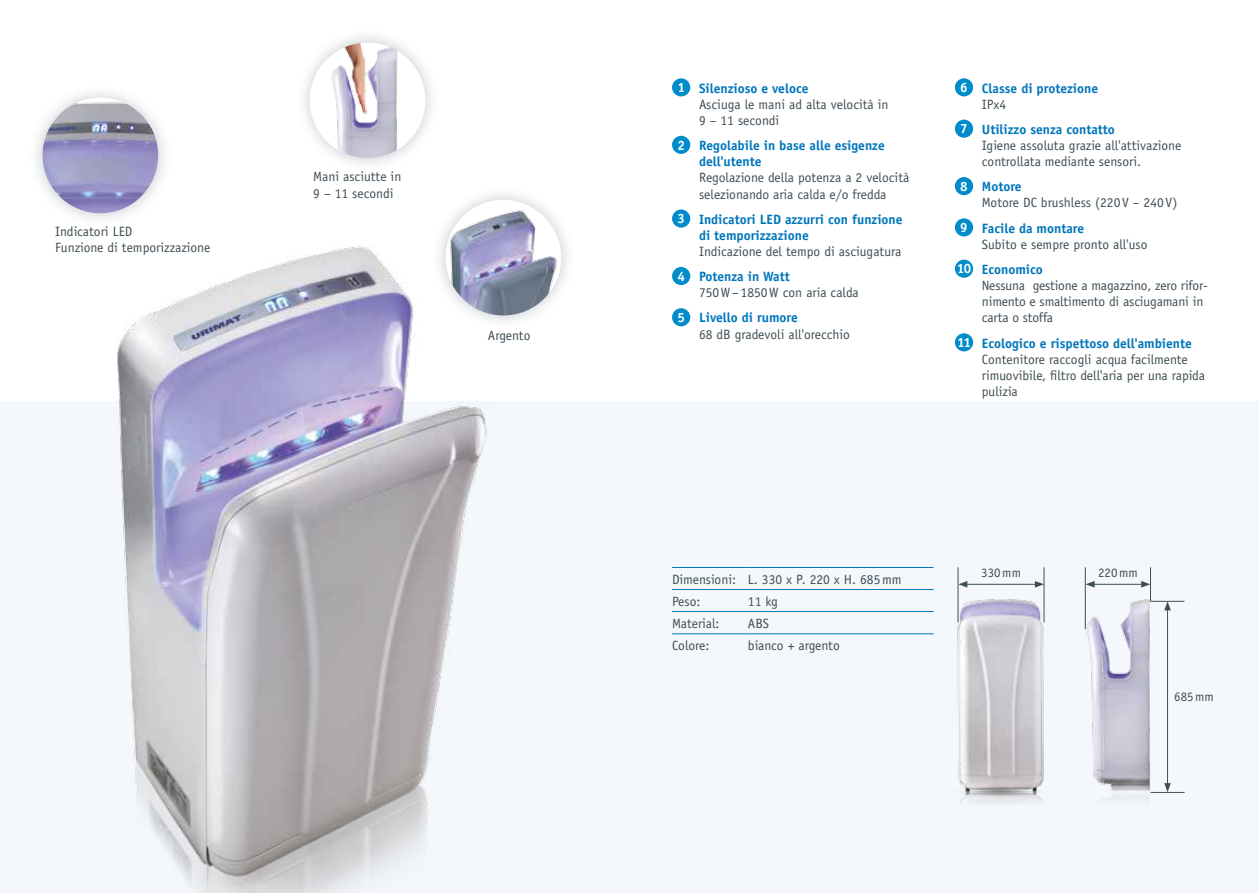
<style>
.page{position:relative;width:1259px;height:893px;background:#fff}
.page>*{position:absolute;margin:0;border:0;box-sizing:border-box;transform-origin:0 0}
.t1{font:13.5px/16.2px "Officina Sans";color:#3f4e55}
.t2{font:700 13.5px/16.2px "Officina Sans";color:#0076bb}
.t3{font:12.9px "Officina Sans";color:#3f4e55}
.s1{font-weight:700;color:#fff}
.s2{font-weight:700;color:#0076bb}
.s3{color:#fff}
.s4{font-weight:400;color:#3f4e55}
</style>
<div class="page">
<div style="left:0;top:401px;width:1259px;height:492px;background:#f4f8fc"></div>
<hr style="left:672px;top:567px;width:76px;height:1px;background:#0076bb">
<hr style="left:748px;top:567px;width:185px;height:1px;background:#0076bb">
<hr style="left:672px;top:589px;width:76px;height:1px;background:#0076bb">
<hr style="left:748px;top:589px;width:185px;height:1px;background:#0076bb">
<hr style="left:672px;top:611px;width:76px;height:1px;background:#0076bb">
<hr style="left:748px;top:611px;width:185px;height:1px;background:#0076bb">
<hr style="left:672px;top:634px;width:76px;height:1px;background:#0076bb">
<hr style="left:748px;top:634px;width:185px;height:1px;background:#0076bb">
<hr style="left:1150px;top:567px;width:1px;height:34px;background:#3f4e55">
<hr style="left:1085px;top:567px;width:1px;height:62px;background:#3f4e55">
<hr style="left:957px;top:567px;width:1px;height:55px;background:#3f4e55">
<hr style="left:1043px;top:567px;width:1px;height:55px;background:#3f4e55">
<img style="left:117px;top:246px;width:370px;height:647px">
<img style="left:957px;top:571px;width:228px;height:232px">
<div style="left:672px;top:78px;width:18px;height:18px;background:#008cca;border-radius:50%"></div>
<div style="left:672px;top:136px;width:18px;height:18px;background:#008cca;border-radius:50%"></div>
<div style="left:672px;top:209px;width:18px;height:19px;background:#008cca;border-radius:50%"></div>
<div style="left:672px;top:267px;width:18px;height:18px;background:#008cca;border-radius:50%"></div>
<div style="left:672px;top:308px;width:18px;height:18px;background:#008cca;border-radius:50%"></div>
<div style="left:955px;top:78px;width:18px;height:18px;background:#008cca;border-radius:50%"></div>
<div style="left:955px;top:120px;width:18px;height:18px;background:#008cca;border-radius:50%"></div>
<div style="left:955px;top:177px;width:18px;height:18px;background:#008cca;border-radius:50%"></div>
<div style="left:955px;top:218px;width:18px;height:18px;background:#008cca;border-radius:50%"></div>
<div style="left:955px;top:260px;width:18px;height:18px;background:#008cca;border-radius:50%"></div>
<div style="left:955px;top:333px;width:18px;height:18px;background:#008cca;border-radius:50%"></div>
<div style="left:296px;top:29px;width:143px;height:143px;background:#3f4e55;opacity:.3"></div>
<img style="left:310px;top:43px;width:115px;height:115px;border-radius:58px">
<div style="left:29px;top:84px;width:143px;height:143px;background:#3f4e55;opacity:.3"></div>
<img style="left:43px;top:98px;width:115px;height:115px;border-radius:58px">
<div style="left:432px;top:186px;width:143px;height:144px;background:#3f4e55;opacity:.3"></div>
<img style="left:445px;top:202px;width:116px;height:113px">
<p class="t1" style="left:55px;top:223px;width:157px">Indicatori LED<br>Funzione di temporizzazione</p>
<p class="t1" style="left:313px;top:169px;width:90px">Mani asciutte in<br>9 – 11 secondi</p>
<p class="t1" style="left:488px;top:327px;width:44px">Argento</p>
<p class="t1" style="left:699px;top:80px;width:191px;text-indent:-22px"><span class="s1">1</span> <span class="s2">Silenzioso e veloce<br></span>Asciuga le mani ad alta velocità in<br>9 – 11 secondi</p>
<p class="t2" style="left:699px;top:137px;width:187px;text-indent:-22px"><span class="s3">2</span> Regolabile in base alle esigenze dell'utente</p>
<p class="t1" style="left:699px;top:170px;width:212px">Regolazione della potenza a 2 velocità selezionando aria calda e/o fredda</p>
<p class="t2" style="left:699px;top:211px;width:205px;text-indent:-22px"><span class="s3">3</span> Indicatori LED azzurri con funzione di temporizzazione</p>
<p class="t1" style="left:677px;top:239px;width:225px;line-height:25px;text-indent:22px">Indicazione del tempo di asciugatura<br><span class="s1">4</span> <span class="s2">Potenza in Watt</span></p>
<p class="t1" style="left:677px;top:280px;width:183px;line-height:25px;text-indent:22px">750W–1850W con aria calda<br><span class="s1">5</span> <span class="s2">Livello di rumore</span></p>
<p class="t1" style="left:699px;top:326px;width:152px">68 dB gradevoli all'orecchio</p>
<p class="t2" style="left:982px;top:80px;width:118px;text-indent:-22px"><span class="s3">6</span> Classe di protezione<br><span class="s4">IPx4</span></p>
<p class="t1" style="left:982px;top:121px;width:201px;text-indent:-22px"><span class="s1">7</span> <span class="s2">Utilizzo senza contatto<br></span>Igiene assoluta grazie all'attivazione controllata mediante sensori.</p>
<p class="t1" style="left:982px;top:179px;width:197px;text-indent:-22px"><span class="s1">8</span> <span class="s2">Motore<br></span>Motore DC brushless (220V – 240 V)</p>
<p class="t1" style="left:982px;top:220px;width:167px;text-indent:-22px"><span class="s1">9</span> <span class="s2">Facile da montare<br></span>Subito e sempre pronto all'uso</p>
<p class="t1" style="left:982px;top:261px;width:228px;text-indent:-25px"><span class="s1">10</span> <span class="s2">Economico<br></span>Nessuna gestione a magazzino, zero rifor&shy;nimento e smaltimento di asciugamani in carta o stoffa</p>
<p class="t1" style="left:982px;top:335px;width:225px;text-indent:-25px"><span class="s1">11</span> <span class="s2">Ecologico e rispettoso dell'ambiente </span>Contenitore raccogli acqua facilmente rimuovibile, filtro dell'aria per una rapida pulizia</p>
<p class="t1" style="left:672px;top:568px;width:231px;line-height:22px">Dimensioni: L. 330 x P. 220 x H. 685mm<br>Peso:</p>
<p class="t1" style="left:748px;top:593px;width:31px">11 kg</p>
<p class="t1" style="left:672px;top:615px;width:49px">Material:</p>
<p class="t1" style="left:748px;top:615px;width:23px">ABS</p>
<p class="t1" style="left:672px;top:637px;width:39px">Colore:</p>
<p class="t1" style="left:748px;top:637px;width:93px">bianco + argento</p>
<p class="t3" style="left:981px;top:565px;width:41px">330mm</p>
<p class="t3" style="left:1098px;top:565px;width:41px">220mm</p>
<p class="t3" style="left:1174px;top:689px;width:41px">685mm</p>
</div>
